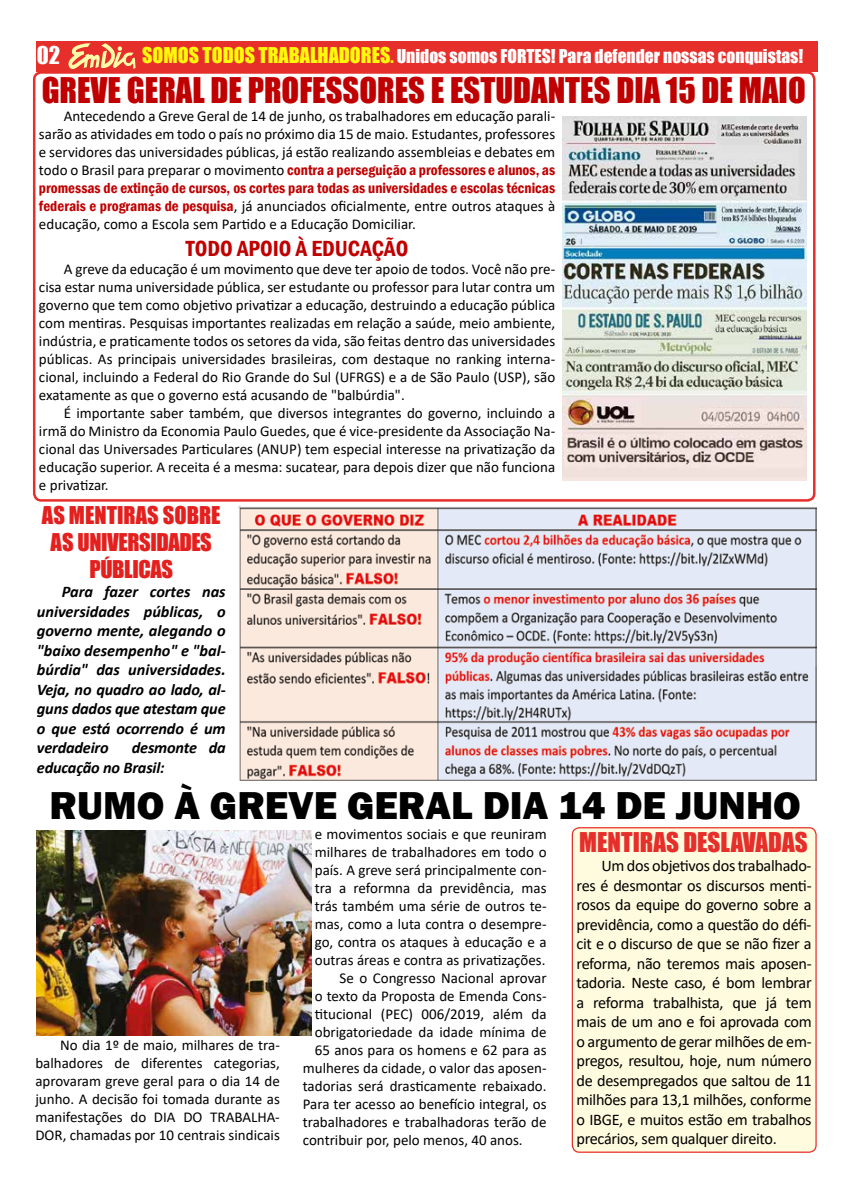
<style>
.page{position:relative;width:851px;height:1177px;background:#fff}
.page>*{position:absolute;margin:0;border:0;box-sizing:border-box;transform-origin:0 0}
.t1{font:800 40px "Franklin Gothic";color:#000}
.t2{font:32.5px "Impact";color:#c00000}
.t3{font:25px "Impact";color:#e62e2a}
.t4{font:22.5px/27px "Impact";letter-spacing:-.02em;color:#e4201e;text-align:center}
.t5{font:600 condensed 22.5px "Franklin Gothic";color:#c00000}
.t6{font:22.5px "Impact";color:#fff}
.t7{font:17.5px "Impact";color:#fff}
.t8{font:16.25px/19.5px "Calibri";letter-spacing:-.02em;color:#000;text-align:justify}
.t9{font:italic 700 16.25px/19.5px "Calibri";letter-spacing:-.01em;color:#000;text-align:justify}
.t10{font:15px/18px "Calibri";color:#000;text-align:justify}
.t11{font:600 condensed 15px/18px "Franklin Gothic";color:#c00000}
.s1{font-size:20px;color:#fffa0a}
.s2{color:#fffa0a}
.s3{font-family:"Calibri";font-weight:400;font-stretch:normal;color:#000}
.s4{font-family:"Franklin Gothic";font-weight:600;font-stretch:condensed;color:#c00000}
</style>
<div class="page">
<div style="left:36px;top:41px;width:781px;height:30px;background:#e62e2a"></div>
<svg style="left:68px;top:43px;width:67px;height:26px"></svg>
<div style="left:572px;top:827px;width:243px;height:325px;background:#fffbde;border-radius:7px"></div>
<div style="left:571px;top:827px;width:245px;height:325px;border:1px solid #e62e2a;border-radius:7px"></div>
<img style="left:37px;top:830px;width:274px;height:205px">
<div style="left:33px;top:71px;width:782px;height:430px;border:2px solid #e62e2a;border-radius:7px"></div>
<img style="left:562px;top:117px;width:243px;height:363px">
<img style="left:238px;top:506px;width:578px;height:274px">
<h3 class="t6" style="left:37px;top:38px;width:25px">02</h3>
<p class="t7" style="left:142px;top:42px;width:662px"><span class="s1">SOMOS TODOS TRABALHADORES</span><span class="s2">.</span> Unidos somos FORTES! Para defender nossas conquistas!</p>
<h2 class="t2" style="left:42px;top:65px;width:765px">GREVE GERAL DE PROFESSORES E ESTUDANTES DIA 15 DE MAIO</h2>
<p class="t10" style="left:39px;top:107px;width:517px;text-indent:25px">Antecedendo a Greve Geral de 14 de junho, os trabalhadores em educação parali&shy;sarão as atividades em todo o país no próximo dia 15 de maio. Estudantes, professores e servidores das universidades públicas, já estão realizando assembleias e debates em</p>
<p class="t11" style="left:39px;top:161px;width:517px"><span class="s3">todo o Brasil para preparar o movimento</span> contra a perseguição a professores e alunos, as promessas de extinção de cursos, os cortes para todas as universidades e escolas técnicas</p>
<p class="t10" style="left:39px;top:197px;width:517px"><span class="s4">federais e programas de pesquisa</span>, já anunciados oficialmente, entre outros ataques à educação, como a Escola sem Partido e a Educação Domiciliar.</p>
<h3 class="t5" style="left:186px;top:233px;width:224px">TODO APOIO À EDUCAÇÃO</h3>
<p class="t10" style="left:39px;top:260px;width:517px;text-indent:25px">A greve da educação é um movimento que deve ter apoio de todos. Você não pre&shy;cisa estar numa universidade pública, ser estudante ou professor para lutar contra um governo que tem como objetivo privatizar a educação, destruindo a educação pública com mentiras. Pesquisas importantes realizadas em relação a saúde, meio ambiente, indústria, e praticamente todos os setores da vida, são feitas dentro das universidades públicas. As principais universidades brasileiras, com destaque no ranking interna&shy;cional, incluindo a Federal do Rio Grande do Sul (UFRGS) e a de São Paulo (USP), são exatamente as que o governo está acusando de "balbúrdia".</p>
<p class="t10" style="left:39px;top:404px;width:517px;text-indent:25px">É importante saber também, que diversos integrantes do governo, incluindo a irmã do Ministro da Economia Paulo Guedes, que é vice-presidente da Associação Na&shy;cional das Universades Particulares (ANUP) tem especial interesse na privatização da educação superior. A receita é a mesma: sucatear, para depois dizer que não funciona e privatizar.</p>
<h3 class="t4" style="left:42px;top:500px;width:180px">AS MENTIRAS SOBRE<br>AS UNIVERSIDADES<br>PÚBLICAS</h3>
<p class="t9" style="left:37px;top:581px;width:190px;text-indent:25px">Para fazer cortes nas universidades públicas, o governo mente, alegando o "baixo desempenho" e "bal&shy;búrdia" das universidades.<br>Veja, no quadro ao lado, al&shy;guns dados que atestam que o que está ocorrendo é um verdadeiro</p>
<p class="t9" style="left:37px;top:737px;width:190px;text-indent:95px">desmonte da educação no Brasil:</p>
<h1 class="t1" style="left:49px;top:779px;width:752px">RUMO À GREVE GERAL DIA 14 DE JUNHO</h1>
<p class="t10" style="left:315px;top:824px;width:233px">e movimentos sociais e que reuniram</p>
<p class="t10" style="left:315px;top:842px;width:233px">milhares de trabalhadores em todo o</p>
<p class="t10" style="left:315px;top:860px;width:233px">país. A greve será principalmente con-</p>
<p class="t10" style="left:315px;top:878px;width:233px">tra a reformna da previdência, mas</p>
<p class="t10" style="left:315px;top:896px;width:233px">trás também uma série de outros te-</p>
<p class="t10" style="left:315px;top:914px;width:233px">mas, como a luta contra o desempre-</p>
<p class="t10" style="left:315px;top:932px;width:233px">go, contra os ataques à educação e a</p>
<p class="t10" style="left:315px;top:950px;width:232px">outras áreas e contra as privatizações.</p>
<p class="t10" style="left:339px;top:968px;width:208px">Se o Congresso Nacional aprovar</p>
<p class="t10" style="left:315px;top:986px;width:233px">o texto da Proposta de Emenda Cons-</p>
<p class="t10" style="left:315px;top:1004px;width:233px">titucional (PEC) 006/2019, além da</p>
<p class="t10" style="left:315px;top:1022px;width:233px">obrigatoriedade da idade mínima de</p>
<p class="t10" style="left:315px;top:1040px;width:233px">65 anos para os homens e 62 para as</p>
<p class="t10" style="left:303px;top:1058px;width:245px">mulheres da cidade, o valor das aposen-</p>
<p class="t10" style="left:303px;top:1076px;width:245px">tadorias será drasticamente rebaixado.</p>
<p class="t10" style="left:303px;top:1094px;width:245px">Para ter acesso ao benefício integral, os</p>
<p class="t10" style="left:303px;top:1112px;width:245px">trabalhadores e trabalhadoras terão de</p>
<p class="t10" style="left:303px;top:1130px;width:221px">contribuir por, pelo menos, 40 anos.</p>
<h3 class="t3" style="left:579px;top:822px;width:230px">MENTIRAS DESLAVADAS</h3>
<p class="t8" style="left:576px;top:855px;width:236px;text-indent:25px">Um dos objetivos dos trabalhado&shy;res é desmontar os discursos menti&shy;rosos da equipe do governo sobre a previdência, como a questão do défi&shy;cit e o discurso de que se não fizer a reforma, não teremos mais aposen&shy;tadoria. Neste caso, é bom lembrar a reforma trabalhista, que já tem mais de um ano e foi aprovada com o argumento de gerar milhões de em&shy;pregos, resultou, hoje, num número de desempregados que saltou de 11 milhões para 13,1 milhões, conforme o IBGE, e muitos estão em trabalhos precários, sem qualquer direito.</p>
<p class="t10" style="left:35px;top:1035px;width:246px;text-indent:25px">No dia 1º de maio, milhares de tra&shy;balhadores de diferentes categorias, aprovaram greve geral para o dia 14 de junho. A decisão foi tomada durante as manifestações do DIA DO TRABALHA-DOR, chamadas por 10 centrais sindicais</p>
</div>
